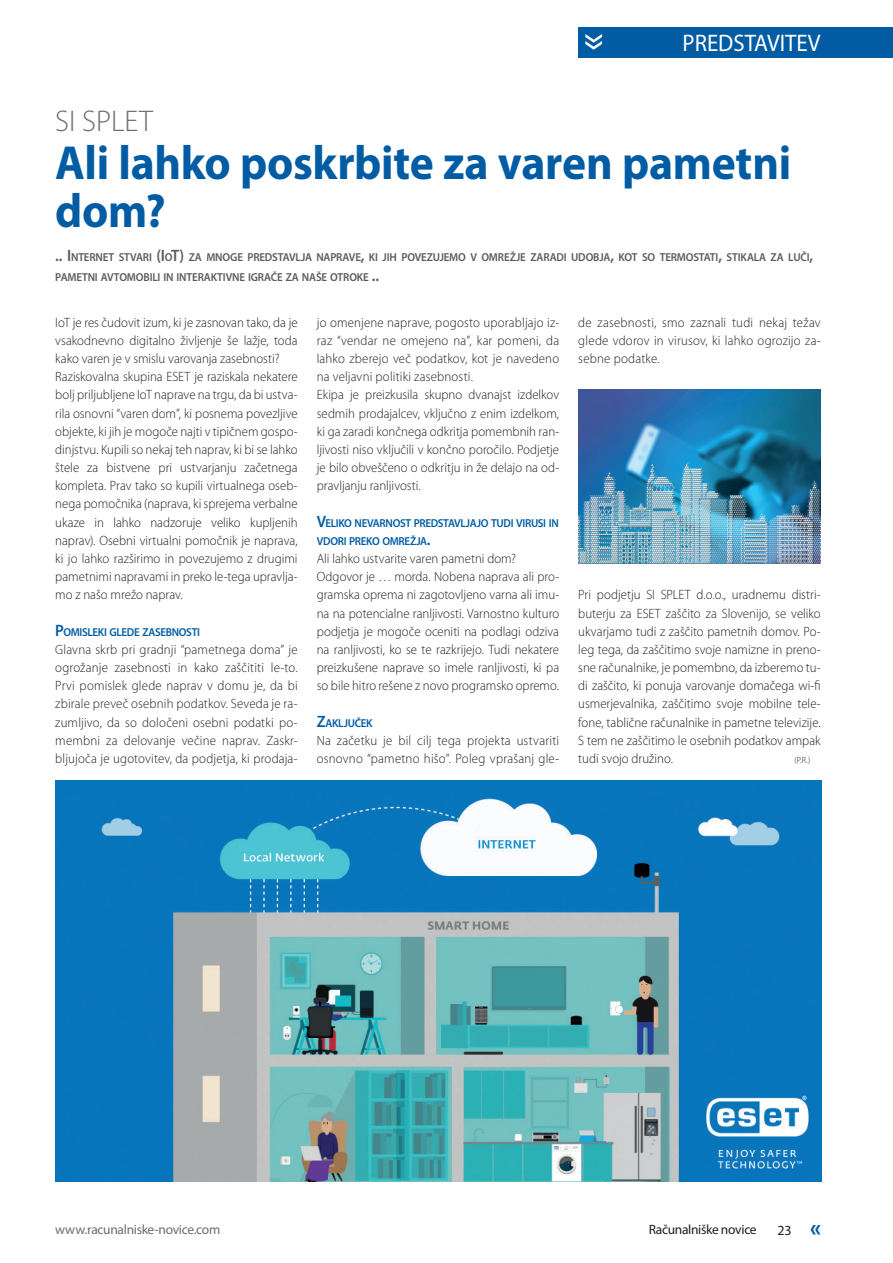
<style>
.page{position:relative;width:893px;height:1263px;background:#fff}
.page>*{position:absolute;margin:0;border:0;box-sizing:border-box;transform-origin:0 0}
.Naslov{font:700 48px/48px "Myriad Pro";letter-spacing:-.01em;color:#015ca3;scale:.95 1}
.t1{font:45px "Myriad Pro";color:#fff;scale:.95 1}
.Nadnaslov{font:300 30px "Myriad Pro";color:#6c6d70}
.t2{font:700 24.75px "Myriad Pro";color:#015ca3;scale:.95 1}
.t3{font:24px "Myriad Pro";color:#fff;scale:.95 1}
.t4{font:13.95px "Myriad Pro";color:#231f20}
.Vsebina{font:300 13.5px/18.1px "Myriad Pro";letter-spacing:.005em;color:#231f20;text-align:justify;scale:.95 1}
.t5{font:13.5px "Myriad Pro";letter-spacing:-.025em;color:#6c6d70}
.t6{font:13.5px "Myriad Pro";letter-spacing:-.025em;color:#231f20}
.Podnaslov{font:600 11.55px/19.8px "Myriad Pro";letter-spacing:-.015em;color:#5c5a5b;scale:.95 1}
.Predstavitev_Mednasl{font:600 11.55px/18.1px "Myriad Pro";letter-spacing:-.03em;color:#015ca3;scale:.95 1}
.Vsebina-2{font:300 9px "Myriad Pro";color:#231f20;scale:.95 1}
.s1{font-size:16.5px}
</style>
<div class="page">
<div style="left:578px;top:27px;width:315px;height:31px;background:#015ca3"></div>
<img style="left:55px;top:780px;width:766px;height:401px">
<img style="left:578px;top:390px;width:242px;height:173px">
<h2 class="t1" style="left:625px;top:33px;width:20px;rotate:90deg">»</h2>
<h3 class="t3" style="left:683px;top:29px;width:147px">PREDSTAVITEV</h3>
<p class="Nadnaslov" style="left:55px;top:103px;width:99px">SI SPLET</p>
<p class="Naslov" style="left:55px;top:137px;width:776px">Ali lahko poskrbite za varen pametni dom?</p>
<p class="Podnaslov" style="left:55px;top:247px;width:799px"><span class="s1">.. I</span> NTERNET STVARI <span class="s1">(I</span> O<span class="s1">T)</span> ZA MNOGE PREDSTAVLJA NAPRAVE<span class="s1">,</span> KI JIH POVEZUJEMO V OMREŽJE ZARADI UDOBJA<span class="s1">,</span> KOT SO TERMOSTATI<span class="s1">,</span> STIKALA ZA LUČI<span class="s1">,<br></span>PAMETNI AVTOMOBILI IN INTERAKTIVNE IGRAČE ZA NAŠE OTROKE <span class="s1">..</span></p>
<p class="Vsebina" style="left:317px;top:313px;width:257px">jo omenjene naprave, pogosto uporabljajo iz&shy;raz “vendar ne omejeno na”, kar pomeni, da lahko zberejo več podatkov, kot je navedeno na veljavni politiki zasebnosti.</p>
<p class="Vsebina" style="left:317px;top:386px;width:257px">Ekipa je preizkusila skupno dvanajst izdelkov sedmih prodajalcev, vključno z enim izdelkom, ki ga zaradi končnega odkritja pomembnih ran&shy;ljivosti niso vključili v končno poročilo. Podjetje je bilo obveščeno o odkritju in že delajo na od&shy;pravljanju ranljivosti.</p>
<p class="Predstavitev_Mednasl" style="left:317px;top:513px;width:256px"><span class="s1">V</span>ELIKO NEVARNOST PREDSTAVLJAJO TUDI VIRUSI IN<br>VDORI PREKO OMREŽJA<span class="s1">.</span></p>
<p class="Vsebina" style="left:317px;top:549px;width:211px">Ali lahko ustvarite varen pametni dom?</p>
<p class="Vsebina" style="left:317px;top:567px;width:257px">Odgovor je … morda. Nobena naprava ali pro&shy;gramska oprema ni zagotovljeno varna ali imu&shy;na na potencialne ranljivosti. Varnostno kulturo podjetja je mogoče oceniti na podlagi odziva na ranljivosti, ko se te razkrijejo. Tudi nekatere preizkušene naprave so imele ranljivosti, ki pa so bile hitro rešene z novo programsko opremo.</p>
<p class="Predstavitev_Mednasl" style="left:317px;top:713px;width:60px"><span class="s1">Z</span>AKLJUČEK</p>
<p class="Vsebina" style="left:317px;top:731px;width:257px">Na začetku je bil cilj tega projekta ustvariti osnovno “pametno hišo”. Poleg vprašanj gle-</p>
<p class="Vsebina" style="left:55px;top:313px;width:257px">IoT je res čudovit izum, ki je zasnovan tako, da je vsakodnevno digitalno življenje še lažje, toda kako varen je v smislu varovanja zasebnosti?</p>
<p class="Vsebina" style="left:55px;top:367px;width:257px">Raziskovalna skupina ESET je raziskala nekatere bolj priljubljene IoT naprave na trgu, da bi ustva&shy;rila osnovni “varen dom”, ki posnema povezljive objekte, ki jih je mogoče najti v tipičnem gospo&shy;dinjstvu. Kupili so nekaj teh naprav, ki bi se lahko štele za bistvene pri ustvarjanju začetnega kompleta. Prav tako so kupili virtualnega oseb&shy;nega pomočnika (naprava, ki sprejema verbalne ukaze in lahko nadzoruje veliko kupljenih naprav). Osebni virtualni pomočnik je naprava, ki jo lahko razširimo in povezujemo z drugimi pametnimi napravami in preko le-tega upravlja&shy;mo z našo mrežo naprav.</p>
<p class="Predstavitev_Mednasl" style="left:55px;top:622px;width:154px"><span class="s1">P</span>OMISLEKI GLEDE ZASEBNOSTI</p>
<p class="Vsebina" style="left:55px;top:640px;width:257px">Glavna skrb pri gradnji “pametnega doma” je ogrožanje zasebnosti in kako zaščititi le-to.<br>Prvi pomislek glede naprav v domu je, da bi zbirale preveč osebnih podatkov. Seveda je ra&shy;zumljivo, da so določeni osebni podatki po&shy;membni za delovanje večine naprav. Zaskr&shy;bljujoča je ugotovitev, da podjetja, ki prodaja-</p>
<p class="Vsebina" style="left:578px;top:313px;width:257px">de zasebnosti, smo zaznali tudi nekaj težav glede vdorov in virusov, ki lahko ogrozijo za&shy;sebne podatke.</p>
<p class="Vsebina" style="left:578px;top:586px;width:257px">Pri podjetju SI SPLET d.o.o., uradnemu distri&shy;buterju za ESET zaščito za Slovenijo, se veliko ukvarjamo tudi z zaščito pametnih domov. Po&shy;leg tega, da zaščitimo svoje namizne in preno&shy;sne računalnike, je pomembno, da izberemo tu&shy;di zaščito, ki ponuja varovanje domačega wi-fi usmerjevalnika, zaščitimo svoje mobilne tele&shy;fone, tablične računalnike in pametne televizije.<br>S tem ne zaščitimo le osebnih podatkov ampak tudi svojo družino.</p>
<p class="Vsebina-2" style="left:794px;top:754px;width:18px">(P.R.)</p>
<p class="t5" style="left:55px;top:1221px;width:167px">www.racunalniske-novice.com</p>
<p class="t6" style="left:649px;top:1221px;width:109px">Računalniške novice</p>
<p class="t4" style="left:778px;top:1221px;width:15px">23</p>
<h3 class="t2" style="left:810px;top:1211px;width:13px">«</h3>
</div>
